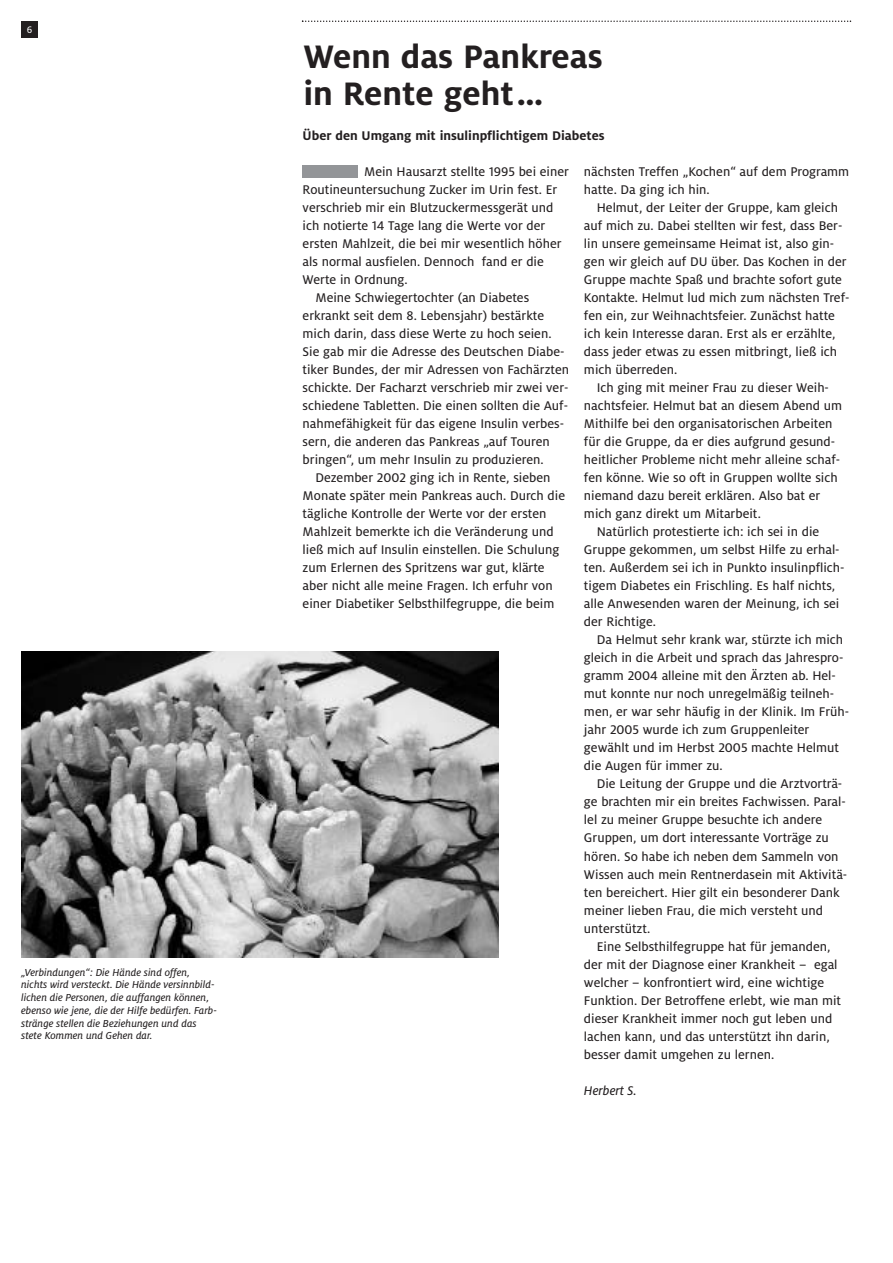
<style>
.page{position:relative;width:893px;height:1263px;background:#fff}
.page>*{position:absolute;margin:0;border:0;box-sizing:border-box;transform-origin:0 0}
.t1{font:700 36px/37.5px "Milo LF";color:#231f20}
.t2{font:13.95px/18px "Milo LF Text";color:#231f20}
.t3{font:700 13.95px "Milo LF";color:#231f20}
.t4{font:italic 13.95px "Milo LF Text";color:#231f20}
.t5{font:italic 11.25px/12.8px "Milo LF Text";color:#231f20}
.t6{font:10.5px "Milo LF Text";color:#fff}
</style>
<div class="page">
<div style="left:21px;top:21px;width:17px;height:17px;background:#231f20"></div>
<svg style="left:302px;top:21px;width:549px;height:1px"></svg>
<div style="left:303px;top:165px;width:55px;height:13px;background:#939598"></div>
<img style="left:21px;top:651px;width:478px;height:306px">
<p class="t6" style="left:27px;top:25px;width:7px">6</p>
<p class="t5" style="left:21px;top:966px;width:197px">„Verbindungen“: Die Hände sind offen, nichts wird versteckt. Die Hände versinnbild&shy;lichen die Personen, die auffangen können, ebenso wie jene, die der Hilfe bedürfen. Farb&shy;stränge stellen die Beziehungen und das stete Kommen und Gehen dar.</p>
<h1 class="t1" style="left:303px;top:40px;width:301px">Wenn das Pankreas in Rente geht…</h1>
<p class="t3" style="left:303px;top:131px;width:303px">Über den Umgang mit insulinpflichtigem Diabetes</p>
<p class="t2" style="left:364px;top:164px;width:206px">Mein Hausarzt stellte 1995 bei einer</p>
<p class="t2" style="left:303px;top:182px;width:256px">Routineuntersuchung Zucker im Urin fest. Er</p>
<p class="t2" style="left:303px;top:200px;width:252px">verschrieb mir ein Blutzuckermessgerät und</p>
<p class="t2" style="left:303px;top:218px;width:244px">ich notierte 14 Tage lang die Werte vor der</p>
<p class="t2" style="left:303px;top:236px;width:260px">ersten Mahlzeit, die bei mir wesentlich höher</p>
<p class="t2" style="left:303px;top:254px;width:243px">als normal ausfielen. Dennoch fand er die</p>
<p class="t2" style="left:303px;top:272px;width:107px">Werte in Ordnung.</p>
<p class="t2" style="left:315px;top:290px;width:215px">Meine Schwiegertochter (an Diabetes</p>
<p class="t2" style="left:303px;top:308px;width:243px">erkrankt seit dem 8. Lebensjahr) bestärkte</p>
<p class="t2" style="left:303px;top:326px;width:250px">mich darin, dass diese Werte zu hoch seien.</p>
<p class="t2" style="left:303px;top:344px;width:263px">Sie gab mir die Adresse des Deutschen Diabe-</p>
<p class="t2" style="left:303px;top:362px;width:268px">tiker Bundes, der mir Adressen von Fachärzten</p>
<p class="t2" style="left:303px;top:380px;width:267px">schickte. Der Facharzt verschrieb mir zwei ver-</p>
<p class="t2" style="left:303px;top:398px;width:267px">schiedene Tabletten. Die einen sollten die Auf-</p>
<p class="t2" style="left:303px;top:416px;width:263px">nahmefähigkeit für das eigene Insulin verbes-</p>
<p class="t2" style="left:303px;top:434px;width:249px">sern, die anderen das Pankreas „auf Touren</p>
<p class="t2" style="left:303px;top:452px;width:243px">bringen“, um mehr Insulin zu produzieren.</p>
<p class="t2" style="left:315px;top:470px;width:237px">Dezember 2002 ging ich in Rente, sieben</p>
<p class="t2" style="left:303px;top:488px;width:264px">Monate später mein Pankreas auch. Durch die</p>
<p class="t2" style="left:303px;top:506px;width:245px">tägliche Kontrolle der Werte vor der ersten</p>
<p class="t2" style="left:303px;top:524px;width:253px">Mahlzeit bemerkte ich die Veränderung und</p>
<p class="t2" style="left:303px;top:542px;width:258px">ließ mich auf Insulin einstellen. Die Schulung</p>
<p class="t2" style="left:303px;top:560px;width:244px">zum Erlernen des Spritzens war gut, klärte</p>
<p class="t2" style="left:303px;top:578px;width:252px">aber nicht alle meine Fragen. Ich erfuhr von</p>
<p class="t2" style="left:303px;top:596px;width:253px">einer Diabetiker Selbsthilfegruppe, die beim</p>
<p class="t2" style="left:584px;top:164px;width:267px">nächsten Treffen „Kochen“ auf dem Programm hatte. Da ging ich hin.</p>
<p class="t2" style="left:584px;top:200px;width:267px;text-indent:13px">Helmut, der Leiter der Gruppe, kam gleich auf mich zu. Dabei stellten wir fest, dass Ber&shy;lin unsere gemeinsame Heimat ist, also gin&shy;gen wir gleich auf DU über. Das Kochen in der Gruppe machte Spaß und brachte sofort gute Kontakte. Helmut lud mich zum nächsten Tref&shy;fen ein, zur Weihnachtsfeier. Zunächst hatte ich kein Interesse daran. Erst als er erzählte, dass jeder etwas zu essen mitbringt, ließ ich mich überreden.</p>
<p class="t2" style="left:597px;top:380px;width:234px">Ich ging mit meiner Frau zu dieser Weih-</p>
<p class="t2" style="left:584px;top:398px;width:260px">nachtsfeier. Helmut bat an diesem Abend um</p>
<p class="t2" style="left:584px;top:416px;width:250px">Mithilfe bei den organisatorischen Arbeiten</p>
<p class="t2" style="left:584px;top:434px;width:253px">für die Gruppe, da er dies aufgrund gesund-</p>
<p class="t2" style="left:584px;top:452px;width:258px">heitlicher Probleme nicht mehr alleine schaf-</p>
<p class="t2" style="left:584px;top:470px;width:255px">fen könne. Wie so oft in Gruppen wollte sich</p>
<p class="t2" style="left:584px;top:488px;width:238px">niemand dazu bereit erklären. Also bat er</p>
<p class="t2" style="left:584px;top:506px;width:178px">mich ganz direkt um Mitarbeit.</p>
<p class="t2" style="left:597px;top:524px;width:224px">Natürlich protestierte ich: ich sei in die</p>
<p class="t2" style="left:584px;top:542px;width:257px">Gruppe gekommen, um selbst Hilfe zu erhal-</p>
<p class="t2" style="left:584px;top:560px;width:262px">ten. Außerdem sei ich in Punkto insulinpflich-</p>
<p class="t2" style="left:584px;top:578px;width:253px">tigem Diabetes ein Frischling. Es half nichts,</p>
<p class="t2" style="left:584px;top:596px;width:257px">alle Anwesenden waren der Meinung, ich sei</p>
<p class="t2" style="left:584px;top:614px;width:74px">der Richtige.</p>
<p class="t2" style="left:597px;top:632px;width:248px">Da Helmut sehr krank war, stürzte ich mich</p>
<p class="t2" style="left:584px;top:650px;width:261px">gleich in die Arbeit und sprach das Jahrespro-</p>
<p class="t2" style="left:584px;top:668px;width:253px">gramm 2004 alleine mit den Ärzten ab. Hel-</p>
<p class="t2" style="left:584px;top:686px;width:252px">mut konnte nur noch unregelmäßig teilneh-</p>
<p class="t2" style="left:584px;top:704px;width:267px">men, er war sehr häufig in der Klinik. Im Früh-</p>
<p class="t2" style="left:584px;top:722px;width:227px">jahr 2005 wurde ich zum Gruppenleiter</p>
<p class="t2" style="left:584px;top:740px;width:257px">gewählt und im Herbst 2005 machte Helmut</p>
<p class="t2" style="left:584px;top:758px;width:140px">die Augen für immer zu.</p>
<p class="t2" style="left:597px;top:776px;width:247px">Die Leitung der Gruppe und die Arztvorträ-</p>
<p class="t2" style="left:584px;top:794px;width:263px">ge brachten mir ein breites Fachwissen. Paral-</p>
<p class="t2" style="left:584px;top:812px;width:240px">lel zu meiner Gruppe besuchte ich andere</p>
<p class="t2" style="left:584px;top:830px;width:246px">Gruppen, um dort interessante Vorträge zu</p>
<p class="t2" style="left:584px;top:848px;width:256px">hören. So habe ich neben dem Sammeln von</p>
<p class="t2" style="left:584px;top:866px;width:265px">Wissen auch mein Rentnerdasein mit Aktivitä-</p>
<p class="t2" style="left:584px;top:884px;width:257px">ten bereichert. Hier gilt ein besonderer Dank</p>
<p class="t2" style="left:584px;top:902px;width:241px">meiner lieben Frau, die mich versteht und</p>
<p class="t2" style="left:584px;top:920px;width:68px">unterstützt.</p>
<p class="t2" style="left:597px;top:938px;width:235px">Eine Selbsthilfegruppe hat für jemanden,</p>
<p class="t2" style="left:584px;top:956px;width:255px">der mit der Diagnose einer Krankheit – egal</p>
<p class="t2" style="left:584px;top:974px;width:242px">welcher – konfrontiert wird, eine wichtige</p>
<p class="t2" style="left:584px;top:992px;width:259px">Funktion. Der Betroffene erlebt, wie man mit</p>
<p class="t2" style="left:584px;top:1010px;width:250px">dieser Krankheit immer noch gut leben und</p>
<p class="t2" style="left:584px;top:1028px;width:247px">lachen kann, und das unterstützt ihn darin,</p>
<p class="t2" style="left:584px;top:1046px;width:192px">besser damit umgehen zu lernen.</p>
<p class="t4" style="left:584px;top:1085px;width:54px">Herbert S.</p>
</div>
